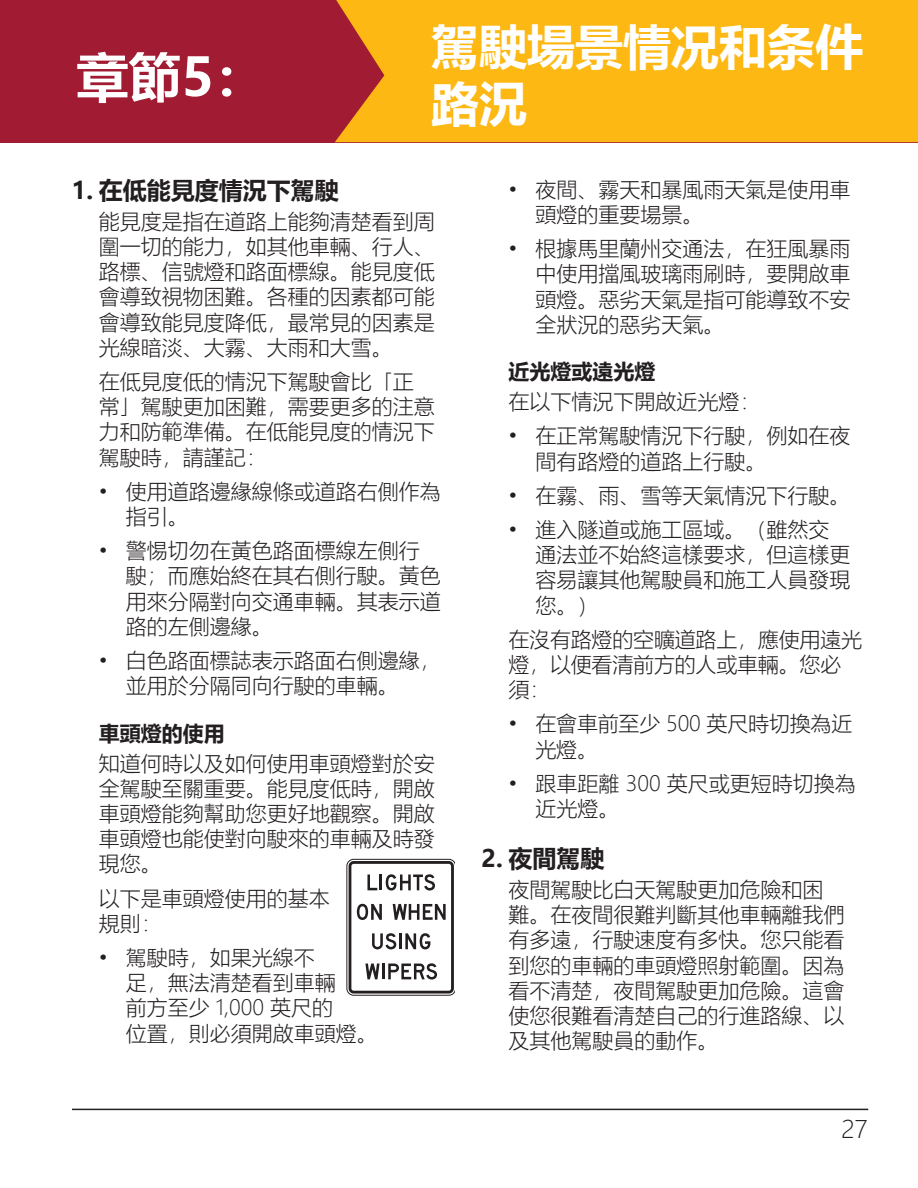
<style>
.page{position:relative;width:918px;height:1188px;background:#fff}
.page>*{position:absolute;margin:0;border:0;box-sizing:border-box;transform-origin:0 0}
.Section_Header{font:700 52.5px "Microsoft Ya Hei";color:#fff}
.Section_Header-2{font:700 48px/57.6px "Microsoft Ya Hei";color:#fff}
.SubHeader{font:700 24px "Microsoft Ya Hei";color:#231f20}
.t1{font:300 24px "Microsoft Ya Hei";color:#231f20}
.Subsection_Text{font:300 21px/25.2px "Microsoft Ya Hei";color:#231f20}
.Subsection_No_Numbers{font:700 21px "Microsoft Ya Hei";color:#231f20}
</style>
<div class="page">
<hr style="left:72px;top:1109px;width:796px;height:1px;background:#231f20">
<div style="left:0;top:0;width:918px;height:142px;background:#a11b33"></div>
<div style="left:335px;top:0;width:583px;height:142px;background:#fdb813"></div>
<svg style="left:347px;top:859px;width:107px;height:137px"></svg>
<p class="Section_Header" style="left:76px;top:40px;width:191px">章節5：</p>
<p class="Section_Header-2" style="left:431px;top:16px;width:434px">駕駛場景情况和条件路況</p>
<p class="SubHeader" style="left:72px;top:174px;width:269px">1. 在低能見度情況下駕駛</p>
<p class="Subsection_Text" style="left:99px;top:208px;width:337px;text-align:justify">能見度是指在道路上能夠清楚看到周圍一切的能力，如其他車輛、行人、路標、信號燈和路面標線。能見度低會導致視物困難。各種的因素都可能會導致能見度降低，最常見的因素是光線暗淡、大霧、大雨和大雪。</p>
<p class="Subsection_Text" style="left:99px;top:368px;width:337px">在低見度低的情況下駕駛會比「正常」駕駛更加困難，需要更多的注意力和防範準備。在低能見度的情況下駕駛時，請謹記：</p>
<p class="Subsection_Text" style="left:126px;top:478px;width:316px;text-indent:-27px">• 使用道路邊緣線條或道路右側作為指引。</p>
<p class="Subsection_Text" style="left:126px;top:538px;width:316px;text-indent:-27px">• 警惕切勿在黃色路面標線左側行駛；而應始終在其右側行駛。黃色用來分隔對向交通車輛。其表示道路的左側邊緣。</p>
<p class="Subsection_Text" style="left:126px;top:647px;width:316px;text-indent:-27px">• 白色路面標誌表示路面右側邊緣，並用於分隔同向行駛的車輛。</p>
<p class="Subsection_No_Numbers" style="left:99px;top:719px;width:127px">車頭燈的使用</p>
<p class="Subsection_Text" style="left:99px;top:750px;width:337px;text-align:justify">知道何時以及如何使用車頭燈對於安全駕駛至關重要。能見度低時，開啟車頭燈能夠幫助您更好地觀察。開啟車頭燈也能使對向駛來的車輛及時發現您。</p>
<p class="Subsection_Text" style="left:99px;top:885px;width:232px">以下是車頭燈使用的基本規則：</p>
<p class="Subsection_Text" style="left:126px;top:944px;width:253px;text-indent:-27px">• 駕駛時，如果光線不<br>足，無法清楚看到車輛<br>前方至少 1,000 英尺的<br>位置，則必須開啟車頭燈。</p>
<p class="Subsection_Text" style="left:536px;top:176px;width:316px;text-indent:-27px">• 夜間、霧天和暴風雨天氣是使用車頭燈的重要場景。</p>
<p class="Subsection_Text" style="left:536px;top:236px;width:316px;text-align:justify;text-indent:-27px">• 根據馬里蘭州交通法，在狂風暴雨中使用擋風玻璃雨刷時，要開啟車頭燈。惡劣天氣是指可能導致不安全狀況的惡劣天氣。</p>
<p class="Subsection_No_Numbers" style="left:508px;top:357px;width:148px">近光燈或遠光燈</p>
<p class="Subsection_Text" style="left:508px;top:389px;width:253px">在以下情況下開啟近光燈：</p>
<p class="Subsection_Text" style="left:536px;top:423px;width:316px;text-indent:-27px">• 在正常駕駛情況下行駛，例如在夜間有路燈的道路上行駛。</p>
<p class="Subsection_Text" style="left:508px;top:482px;width:343px">• 在霧、雨、雪等天氣情況下行駛。</p>
<p class="Subsection_Text" style="left:536px;top:516px;width:316px;text-indent:-27px">• 進入隧道或施工區域。（雖然交通法並不始終這樣要求，但這樣更容易讓其他駕駛員和施工人員發現您。）</p>
<p class="Subsection_Text" style="left:508px;top:626px;width:355px">在沒有路燈的空曠道路上，應使用遠光燈，以便看清前方的人或車輛。您必須：</p>
<p class="Subsection_Text" style="left:536px;top:711px;width:318px;text-indent:-27px">• 在會車前至少 500 英尺時切換為近光燈。</p>
<p class="Subsection_Text" style="left:536px;top:770px;width:322px;text-indent:-27px">• 跟車距離 300 英尺或更短時切換為近光燈。</p>
<p class="SubHeader" style="left:482px;top:842px;width:124px">2. 夜間駕駛</p>
<p class="Subsection_Text" style="left:508px;top:876px;width:337px">夜間駕駛比白天駕駛更加危險和困難。在夜間很難判斷其他車輛離我們有多遠，行駛速度有多快。您只能看到您的車輛的車頭燈照射範圍。因為看不清楚，夜間駕駛更加危險。這會使您很難看清楚自己的行進路線、以及其他駕駛員的動作。</p>
<p class="t1" style="left:841px;top:1114px;width:28px">27</p>
</div>
